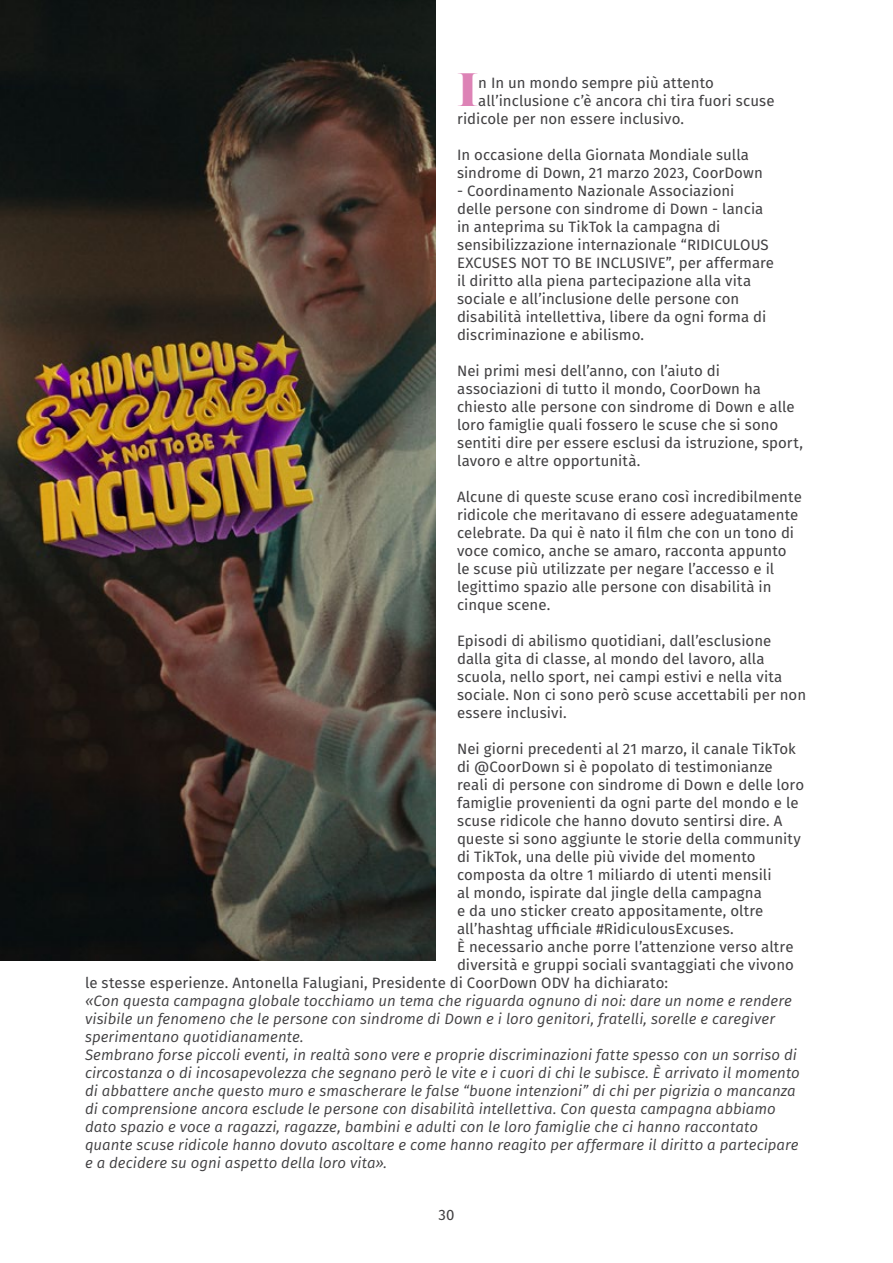
<style>
.page{position:relative;width:893px;height:1263px;background:#fff}
.page>*{position:absolute;margin:0;border:0;box-sizing:border-box;transform-origin:0 0}
.t1{font:41.85px "Pistilli";color:#dd83b6}
.t2{font:15px/18px "Fira Sans";letter-spacing:.005em;color:#414042}
.t3{font:italic 15px/18px "Fira Sans";color:#414042}
</style>
<div class="page">
<img style="left:0;top:0;width:436px;height:960px">
<h1 class="t1" style="left:457px;top:63px;width:23px">I</h1>
<p class="t2" style="left:478px;top:73px;width:237px">n In un mondo sempre più attento</p>
<p class="t2" style="left:478px;top:91px;width:298px">all’inclusione c’è ancora chi tira fuori scuse</p>
<p class="t2" style="left:457px;top:109px;width:228px">ridicole per non essere inclusivo.</p>
<p class="t2" style="left:457px;top:145px;width:307px">In occasione della Giornata Mondiale sulla sindrome di Down, 21 marzo 2023, CoorDown</p>
<p class="t2" style="left:457px;top:181px;width:319px">- Coordinamento Nazionale Associazioni<br>delle persone con sindrome di Down - lancia in anteprima su TikTok la campagna di sensibilizzazione internazionale “RIDICULOUS EXCUSES NOT TO BE INCLUSIVE”, per affermare il diritto alla piena partecipazione alla vita sociale e all’inclusione delle persone con disabilità intellettiva, libere da ogni forma di discriminazione e abilismo.</p>
<p class="t2" style="left:457px;top:361px;width:348px">Nei primi mesi dell’anno, con l’aiuto di associazioni di tutto il mondo, CoorDown ha chiesto alle persone con sindrome di Down e alle loro famiglie quali fossero le scuse che si sono sentiti dire per essere esclusi da istruzione, sport, lavoro e altre opportunità.</p>
<p class="t2" style="left:457px;top:487px;width:346px">Alcune di queste scuse erano così incredibilmente ridicole che meritavano di essere adeguatamente celebrate. Da qui è nato il film che con un tono di voce comico, anche se amaro, racconta appunto le scuse più utilizzate per negare l’accesso e il legittimo spazio alle persone con disabilità in cinque scene.</p>
<p class="t2" style="left:457px;top:631px;width:351px">Episodi di abilismo quotidiani, dall’esclusione dalla gita di classe, al mondo del lavoro, alla scuola, nello sport, nei campi estivi e nella vita sociale. Non ci sono però scuse accettabili per non essere inclusivi.</p>
<p class="t2" style="left:457px;top:739px;width:340px">Nei giorni precedenti al 21 marzo, il canale TikTok</p>
<p class="t2" style="left:457px;top:757px;width:317px">di @CoorDown si è popolato di testimonianze</p>
<p class="t2" style="left:457px;top:775px;width:349px">reali di persone con sindrome di Down e delle loro</p>
<p class="t2" style="left:457px;top:793px;width:343px">famiglie provenienti da ogni parte del mondo e le</p>
<p class="t2" style="left:457px;top:811px;width:327px">scuse ridicole che hanno dovuto sentirsi dire. A</p>
<p class="t2" style="left:457px;top:829px;width:345px">queste si sono aggiunte le storie della community</p>
<p class="t2" style="left:457px;top:847px;width:300px">di TikTok, una delle più vivide del momento</p>
<p class="t2" style="left:457px;top:865px;width:316px">composta da oltre 1 miliardo di utenti mensili</p>
<p class="t2" style="left:457px;top:883px;width:306px">al mondo, ispirate dal jingle della campagna</p>
<p class="t2" style="left:457px;top:901px;width:308px">e da uno sticker creato appositamente, oltre</p>
<p class="t2" style="left:457px;top:919px;width:278px">all’hashtag ufficiale #RidiculousExcuses.</p>
<p class="t2" style="left:457px;top:937px;width:338px">È necessario anche porre l’attenzione verso altre</p>
<p class="t2" style="left:457px;top:955px;width:338px">diversità e gruppi sociali svantaggiati che vivono</p>
<p class="t2" style="left:85px;top:973px;width:584px">le stesse esperienze. Antonella Falugiani, Presidente di CoorDown ODV ha dichiarato:</p>
<p class="t3" style="left:85px;top:991px;width:716px">«Con questa campagna globale tocchiamo un tema che riguarda ognuno di noi: dare un nome e rendere visibile un fenomeno che le persone con sindrome di Down e i loro genitori, fratelli, sorelle e caregiver sperimentano quotidianamente.<br>Sembrano forse piccoli eventi, in realtà sono vere e proprie discriminazioni fatte spesso con un sorriso di circostanza o di incosapevolezza che segnano però le vite e i cuori di chi le subisce. È arrivato il momento di abbattere anche questo muro e smascherare le false “buone intenzioni” di chi per pigrizia o mancanza di comprensione ancora esclude le persone con disabilità intellettiva. Con questa campagna abbiamo dato spazio e voce a ragazzi, ragazze, bambini e adulti con le loro famiglie che ci hanno raccontato quante scuse ridicole hanno dovuto ascoltare e come hanno reagito per affermare il diritto a partecipare e a decidere su ogni aspetto della loro vita».</p>
<p class="t2" style="left:438px;top:1206px;width:17px">30</p>
</div>
